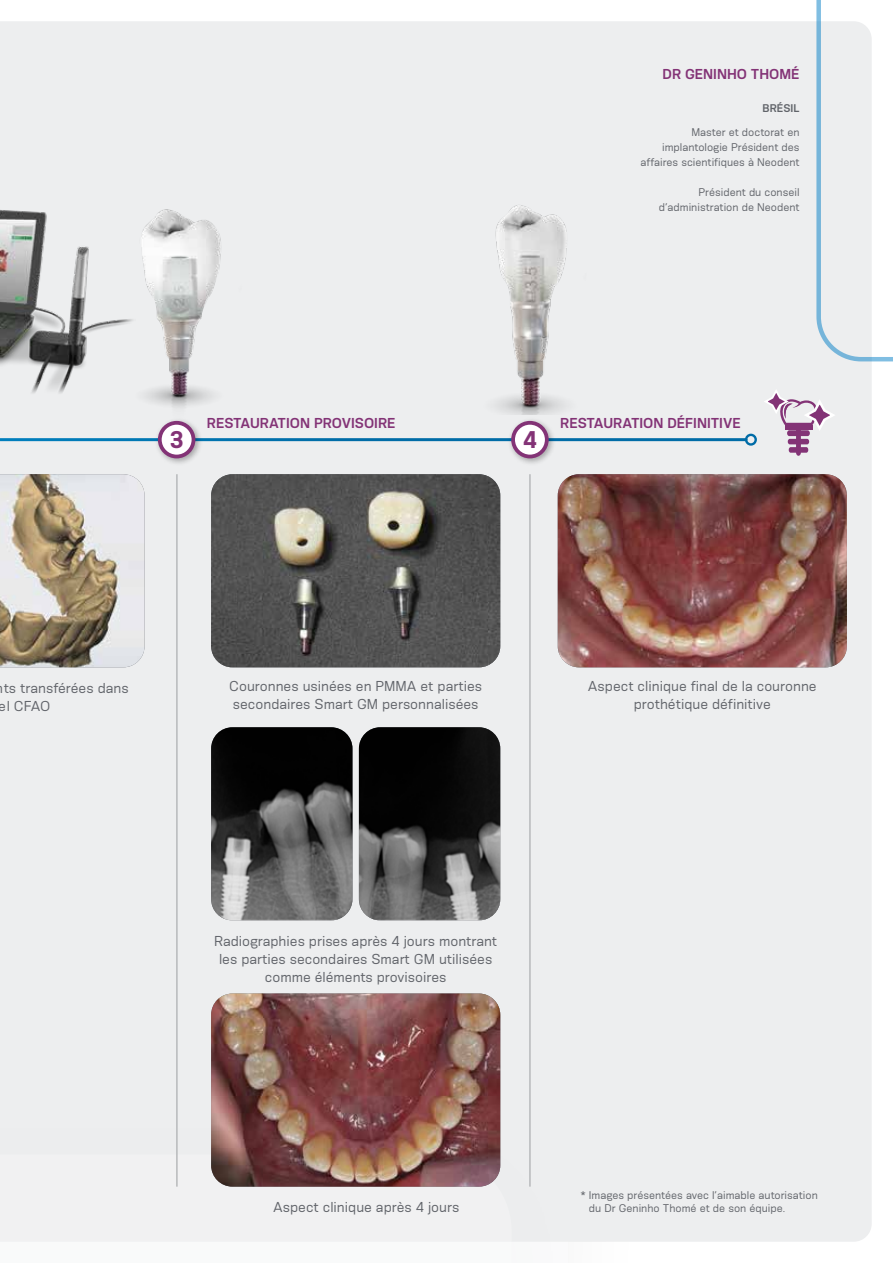
<style>
.page{position:relative;width:893px;height:1263px;background:#fff}
.page>*{position:absolute;margin:0;border:0;box-sizing:border-box;transform-origin:0 0}
.t1{font:700 22.65px "Konsens";color:#833376}
.t2{font:13.5px/18px "Konsens";color:#61646a}
.t3{font:600 13.5px "Konsens";color:#833376}
.t4{font:10.5px/15px "Konsens";color:#61646a;text-align:right}
.t5{font:600 10.5px "Konsens";color:#61646a}
</style>
<div class="page">
<div style="left:0;top:21px;width:872px;height:1221px;background:#edeeef"></div>
<svg style="left:816px;top:0;width:77px;height:361px"></svg>
<div style="left:0;top:1076px;width:605px;height:187px;background:#edeeef"></div>
<svg style="left:0;top:1154px;width:512px;height:109px"></svg>
<img style="left:0;top:209px;width:102px;height:186px">
<img style="left:0;top:474px;width:145px;height:193px">
<img style="left:558px;top:474px;width:289px;height:193px">
<img style="left:211px;top:993px;width:289px;height:193px">
<img style="left:211px;top:727px;width:141px;height:193px">
<img style="left:359px;top:727px;width:141px;height:193px">
<img style="left:211px;top:474px;width:289px;height:193px">
<hr style="left:0;top:438px;width:746px;height:3px;background:#fff">
<div style="left:745px;top:434px;width:12px;height:12px;border:2px solid #fff;border-radius:50%"></div>
<div style="left:154px;top:417px;width:49px;height:49px;background:#000;opacity:.3"></div>
<div style="left:160px;top:423px;width:33px;height:33px;background:#fff;border-radius:50%"></div>
<div style="left:158px;top:421px;width:37px;height:37px;border:4px solid #833376;border-radius:50%"></div>
<div style="left:507px;top:417px;width:49px;height:49px;background:#000;opacity:.3"></div>
<div style="left:513px;top:423px;width:34px;height:33px;background:#fff;border-radius:50%"></div>
<div style="left:511px;top:421px;width:38px;height:37px;border:4px solid #833376;border-radius:50%"></div>
<hr style="left:176px;top:474px;width:2px;height:712px;background:#b7b9bb">
<hr style="left:529px;top:474px;width:2px;height:712px;background:#b7b9bb">
<img style="left:453px;top:198px;width:153px;height:216px">
<img style="left:102px;top:204px;width:153px;height:217px">
<svg style="left:762px;top:388px;width:76px;height:68px;background:#dbcdda"></svg>
<div style="left:787px;top:430px;width:23px;height:6px;background:#833376;border-radius:3px"></div>
<p class="t3" style="left:662px;top:66px;width:139px">DR GENINHO THOMÉ</p>
<p class="t5" style="left:763px;top:101px;width:38px">BRÉSIL</p>
<p class="t4" style="left:640px;top:124px;width:161px">Master et doctorat en implantologie Président des affaires scientifiques à Neodent</p>
<p class="t4" style="left:659px;top:184px;width:142px">Président du conseil d’administration de Neodent</p>
<p class="t3" style="left:207px;top:414px;width:190px">RESTAURATION PROVISOIRE</p>
<p class="t3" style="left:560px;top:414px;width:182px">RESTAURATION DÉFINITIVE</p>
<h1 class="t1" style="left:170px;top:425px;width:15px">3</h1>
<h1 class="t1" style="left:523px;top:425px;width:15px">4</h1>
<p class="t2" style="left:229px;top:677px;width:254px">Couronnes usinées en PMMA et parties secondaires Smart GM personnalisées</p>
<p class="t2" style="left:-1px;top:679px;width:131px;text-indent:5px">ts transférées dans el CFAO</p>
<p class="t2" style="left:588px;top:677px;width:230px;text-align:center">Aspect clinique final de la couronne prothétique définitive</p>
<p class="t2" style="left:214px;top:932px;width:284px;text-align:center">Radiographies prises après 4 jours montrant les parties secondaires Smart GM utilisées comme éléments provisoires</p>
<p class="t2" style="left:273px;top:1198px;width:188px">Aspect clinique après 4 jours</p>
<p class="t4" style="left:589px;top:1189px;width:230px;line-height:12.6px;text-align:left;text-indent:-8px">* Images présentées avec l’aimable autorisation du Dr Geninho Thomé et de son équipe.</p>
</div>
